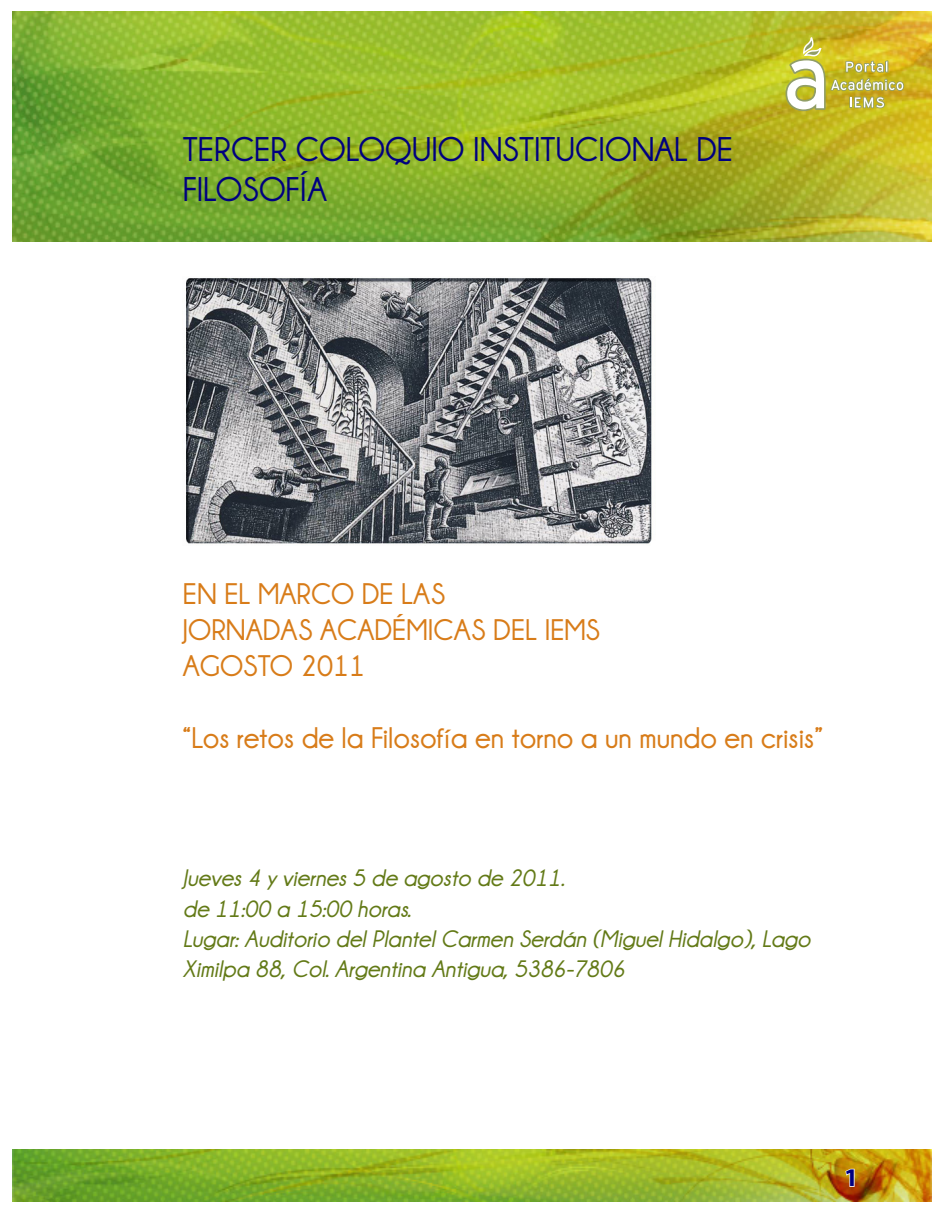
<style>
.page{position:relative;width:944px;height:1214px;background:#fff}
.page>*{position:absolute;margin:0;border:0;box-sizing:border-box;transform-origin:0 0}
.Título_DIANA{font:700 34.5px/39.6px "Champagne&Limousines";color:#000080}
.Subtítulo_DIANA{font:700 30px "Champagne&Limousines";color:#d87c19}
.Número_Páginas_DIANA{font:700 25.5px "Myriad Pro";color:#000080}
.Autor_DIANA{font:italic 700 24px/30px "Champagne&Limousines";color:#637a17}
</style>
<div class="page">
<img style="left:13px;top:1149px;width:918px;height:52px">
<svg style="left:844px;top:1168px;width:11px;height:19px"></svg>
<img style="left:13px;top:12px;width:918px;height:230px">
<svg style="left:785px;top:36px;width:119px;height:75px;background:#d0c352"></svg>
<img style="left:186px;top:278px;width:466px;height:266px">
<p class="Título_DIANA" style="left:183px;top:130px;width:552px">TERCER COLOQUIO INSTITUCIONAL DE<br>FILOSOFÍA</p>
<p class="Subtítulo_DIANA" style="left:183px;top:577px;width:264px">EN EL MARCO DE LAS</p>
<p class="Subtítulo_DIANA" style="left:183px;top:613px;width:419px">JORNADAS ACADÉMICAS DEL IEMS</p>
<p class="Subtítulo_DIANA" style="left:183px;top:649px;width:184px">AGOSTO 2011</p>
<p class="Subtítulo_DIANA" style="left:183px;top:721px;width:641px">“Los retos de la Filosofía en torno a un mundo en crisis”</p>
<p class="Autor_DIANA" style="left:183px;top:863px;width:383px">Jueves 4 y viernes 5 de agosto de 2011.</p>
<p class="Autor_DIANA" style="left:183px;top:893px;width:229px">de 11:00 a 15:00 horas.</p>
<p class="Autor_DIANA" style="left:183px;top:923px;width:629px">Lugar: Auditorio del Plantel Carmen Serdán (Miguel Hidalgo), Lago<br>Ximilpa 88, Col. Argentina Antigua, 5386-7806</p>
<p class="Número_Páginas_DIANA" style="left:844px;top:1160px;width:16px">1</p>
</div>
